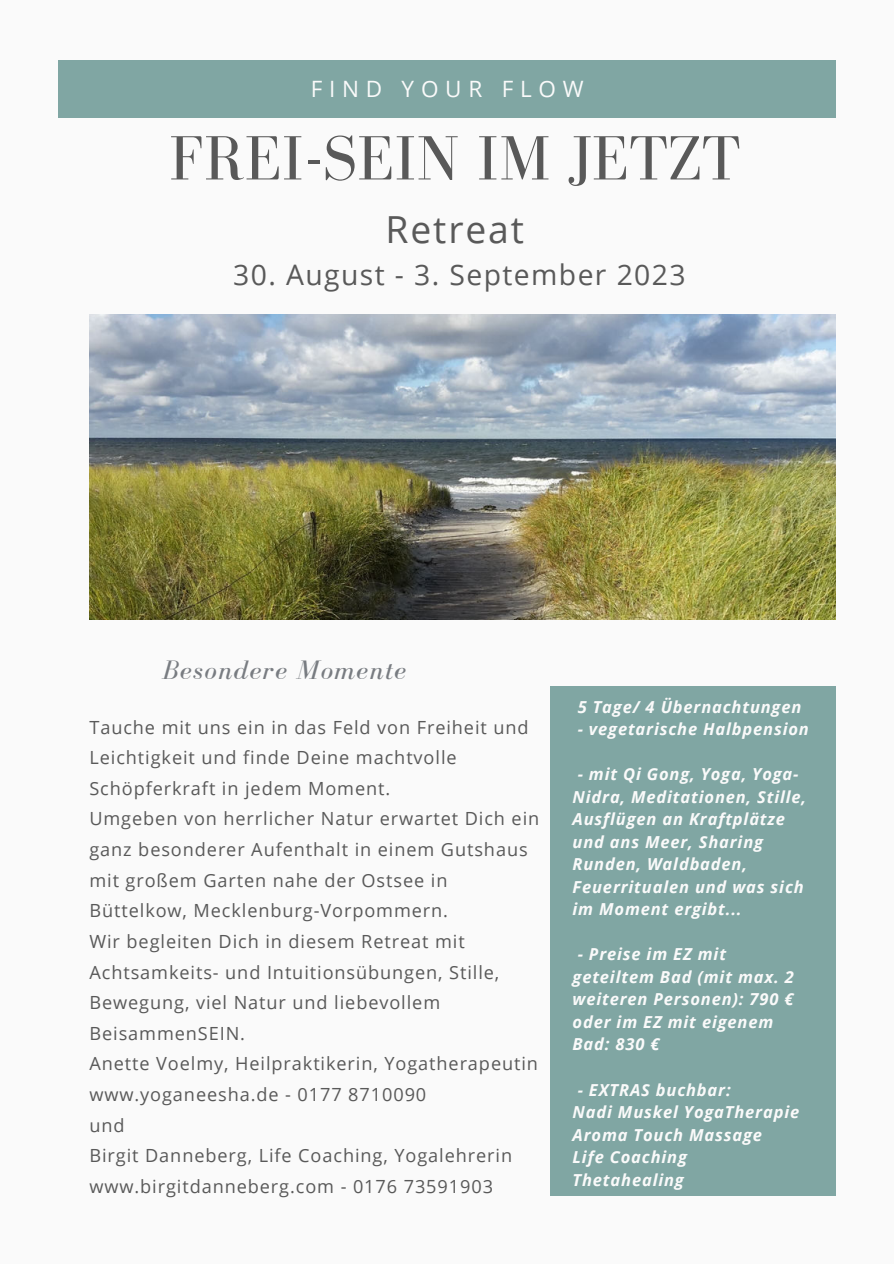
<style>
.page{position:relative;width:894px;height:1264px;background:#fff}
.page>*{position:absolute;margin:0;border:0;box-sizing:border-box;transform-origin:0 0}
.t1{font:64.35px "Bodoni FLF";color:#595959}
.t2{font:37.35px "Open Sans";letter-spacing:.05em;color:#595959}
.t3{font:28.35px "Open Sans";letter-spacing:.05em;color:#595959}
.t4{font:italic 27.45px "Bodoni FLF";letter-spacing:.05em;color:#787c81}
.t5{font:22.5px "Open Sans";letter-spacing:.3em;color:#fafafa}
.t6{font:18.15px/30.6px "Open Sans";letter-spacing:.05em;color:#595959}
.t7{font:italic 700 16.5px/22.5px "Open Sans";letter-spacing:.05em;color:#fafafa}
</style>
<div class="page">
<div style="left:0;top:0;width:893px;height:1263px;background:#fafafa"></div>
<div style="left:59px;top:60px;width:776px;height:57px;background:#80a6a3"></div>
<div style="left:550px;top:686px;width:285px;height:509px;background:#80a6a3"></div>
<img style="left:89px;top:314px;width:746px;height:306px">
<p class="t5" style="left:310px;top:74px;width:274px">FIND YOUR FLOW</p>
<h1 class="t1" style="left:169px;top:123px;width:573px">FREI-SEIN IM JETZT</h1>
<h2 class="t2" style="left:385px;top:204px;width:140px">Retreat</h2>
<h3 class="t3" style="left:233px;top:255px;width:454px">30. August - 3. September 2023</h3>
<h3 class="t4" style="left:162px;top:655px;width:245px">Besondere Momente</h3>
<p class="t6" style="left:89px;top:711px;width:451px">Tauche mit uns ein in das Feld von Freiheit und Leichtigkeit und finde Deine machtvolle Schöpferkraft in jedem Moment.<br>Umgeben von herrlicher Natur erwartet Dich ein ganz besonderer Aufenthalt in einem Gutshaus mit großem Garten nahe der Ostsee in Büttelkow, Mecklenburg-Vorpommern.<br>Wir begleiten Dich in diesem Retreat mit Achtsamkeits- und Intuitionsübungen, Stille, Bewegung, viel Natur und liebevollem BeisammenSEIN.<br>Anette Voelmy, Heilpraktikerin, Yogatherapeutin www.yoganeesha.de - 0177 8710090<br>und<br>Birgit Danneberg, Life Coaching, Yogalehrerin www.birgitdanneberg.com - 0176 73591903</p>
<p class="t7" style="left:577px;top:695px;width:225px">5 Tage/ 4 Übernachtungen</p>
<p class="t7" style="left:577px;top:717px;width:233px">- vegetarische Halbpension</p>
<p class="t7" style="left:572px;top:762px;width:235px;text-indent:5px">- mit Qi Gong, Yoga, Yoga-<br>Nidra, Meditationen, Stille,<br>Ausflügen an Kraftplätze und ans Meer, Sharing<br>Runden, Waldbaden,<br>Feuerritualen und was sich im Moment ergibt...</p>
<p class="t7" style="left:572px;top:942px;width:223px;text-indent:5px">- Preise im EZ mit geteiltem Bad (mit max. 2 weiteren Personen): 790 € oder im EZ mit eigenem<br>Bad: 830 €</p>
<p class="t7" style="left:572px;top:1077px;width:228px;text-indent:5px">- EXTRAS buchbar:<br>Nadi Muskel YogaTherapie<br>Aroma Touch Massage<br>Life Coaching<br>Thetahealing</p>
</div>
